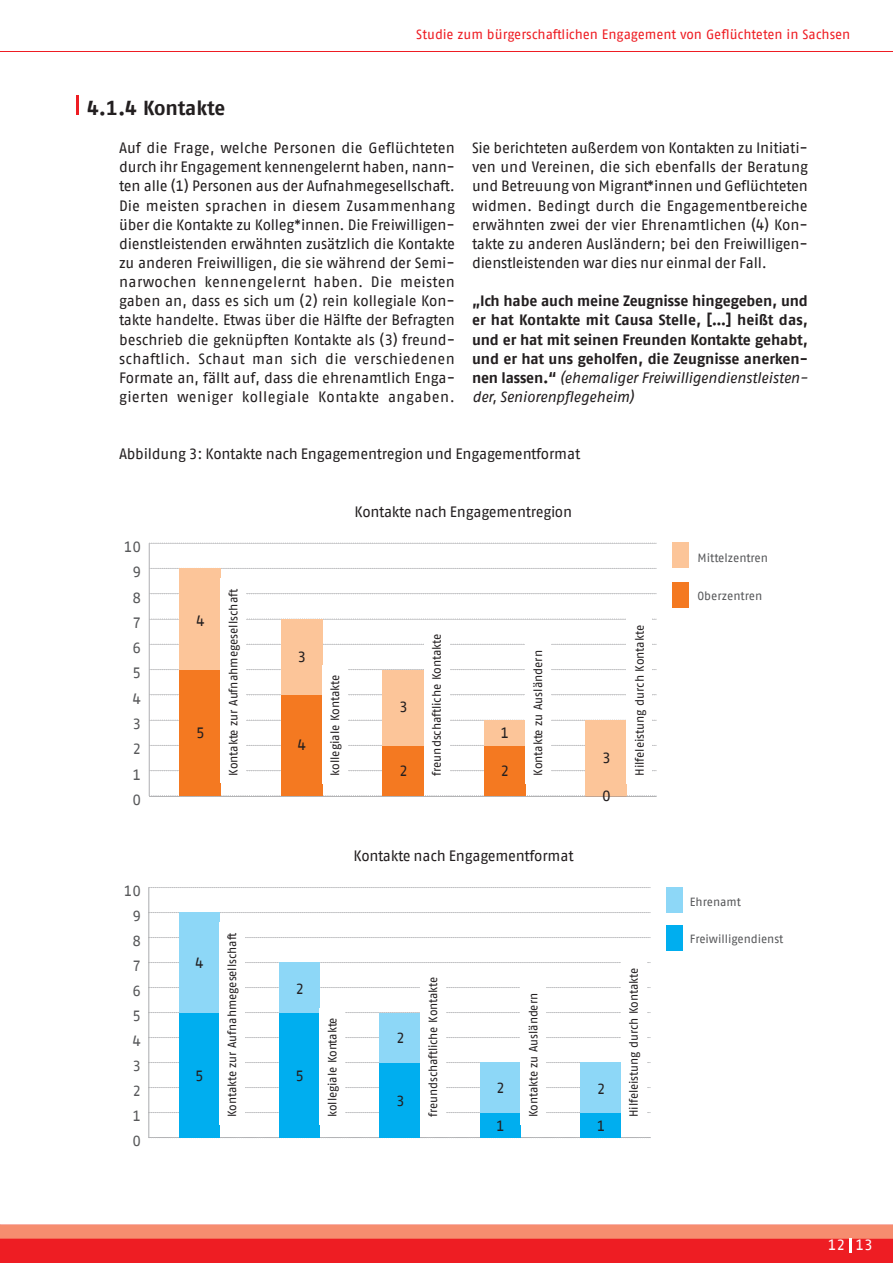
<style>
.page{position:relative;width:893px;height:1263px;background:#fff}
.page>*{position:absolute;margin:0;border:0;box-sizing:border-box;transform-origin:0 0}
.t1{font:700 20.25px "AWO Fago Office";letter-spacing:-.01em;color:#231f20}
.t2{font:15px/19.2px "AWO Fago Office";letter-spacing:-.01em;color:#231f20;text-align:justify}
.t3{font:700 15px/19.2px "AWO Fago Office";letter-spacing:-.005em;color:#231f20;text-align:justify}
.t4{font:15px "AWO Fago Office";color:#57585a}
.t5{font:15px "AWO Fago Office";color:#fff}
.t6{font:14.85px "AWO Fago Office";color:#57585a}
.t7{font:14.85px "AWO Fago Office";color:#231f20}
.t8{font:13.5px "AWO Fago Office";color:#ee1d23}
.t9{font:12px "AWO Fago Office";letter-spacing:-.005em;color:#231f20}
.t10{font:12px "AWO Fago Office";color:#57585a}
.t11{font:11.85px "AWO Fago Office";letter-spacing:-.005em;color:#231f20}
.t12{font:11.85px "AWO Fago Office";color:#57585a}
.s1{font-weight:400;font-style:italic}
</style>
<div class="page">
<hr style="left:0;top:51px;width:893px;height:1px;background:#ee1d23">
<svg style="left:77px;top:96px;width:2px;height:19px"></svg>
<hr style="left:149px;top:543px;width:1px;height:253px;background:#bcbdc0">
<svg style="left:151px;top:795px;width:506px;height:1px"></svg>
<svg style="left:150px;top:770px;width:507px;height:1px"></svg>
<svg style="left:150px;top:745px;width:507px;height:1px"></svg>
<svg style="left:150px;top:720px;width:507px;height:1px"></svg>
<svg style="left:150px;top:694px;width:507px;height:1px"></svg>
<svg style="left:150px;top:669px;width:507px;height:1px"></svg>
<svg style="left:150px;top:644px;width:507px;height:1px"></svg>
<svg style="left:151px;top:618px;width:504px;height:1px"></svg>
<svg style="left:150px;top:593px;width:507px;height:1px"></svg>
<svg style="left:150px;top:568px;width:507px;height:1px"></svg>
<svg style="left:150px;top:543px;width:507px;height:1px"></svg>
<div style="left:672px;top:582px;width:17px;height:26px;background:#f47921"></div>
<div style="left:484px;top:745px;width:41px;height:51px;background:#f47921"></div>
<div style="left:382px;top:745px;width:42px;height:51px;background:#f47921"></div>
<div style="left:281px;top:695px;width:41px;height:101px;background:#f47921"></div>
<div style="left:179px;top:669px;width:42px;height:127px;background:#f47921"></div>
<div style="left:672px;top:542px;width:17px;height:25px;background:#fcc599"></div>
<div style="left:585px;top:720px;width:42px;height:76px;background:#fcc599"></div>
<div style="left:484px;top:720px;width:41px;height:25px;background:#fcc599"></div>
<div style="left:382px;top:669px;width:42px;height:76px;background:#fcc599"></div>
<div style="left:281px;top:619px;width:41px;height:76px;background:#fcc599"></div>
<div style="left:179px;top:568px;width:42px;height:101px;background:#fcc599"></div>
<div style="left:220px;top:578px;width:26px;height:205px;background:#fff"></div>
<div style="left:322px;top:665px;width:26px;height:118px;background:#fff"></div>
<div style="left:424px;top:632px;width:25px;height:151px;background:#fff"></div>
<div style="left:525px;top:634px;width:26px;height:149px;background:#fff"></div>
<div style="left:627px;top:611px;width:25px;height:172px;background:#fff"></div>
<hr style="left:148px;top:887px;width:1px;height:250px;background:#bcbdc0">
<svg style="left:149px;top:1137px;width:502px;height:1px"></svg>
<svg style="left:149px;top:1112px;width:502px;height:1px"></svg>
<svg style="left:149px;top:1087px;width:502px;height:1px"></svg>
<svg style="left:149px;top:1062px;width:502px;height:1px"></svg>
<svg style="left:149px;top:1037px;width:502px;height:1px"></svg>
<svg style="left:149px;top:1012px;width:502px;height:1px"></svg>
<svg style="left:149px;top:987px;width:502px;height:1px"></svg>
<svg style="left:149px;top:962px;width:502px;height:1px"></svg>
<svg style="left:149px;top:937px;width:502px;height:1px"></svg>
<svg style="left:149px;top:912px;width:502px;height:1px"></svg>
<svg style="left:149px;top:887px;width:502px;height:1px"></svg>
<div style="left:666px;top:925px;width:17px;height:25px;background:#00aeef"></div>
<div style="left:580px;top:1112px;width:41px;height:25px;background:#00aeef"></div>
<div style="left:480px;top:1112px;width:40px;height:25px;background:#00aeef"></div>
<div style="left:379px;top:1062px;width:41px;height:75px;background:#00aeef"></div>
<div style="left:279px;top:1012px;width:41px;height:125px;background:#00aeef"></div>
<div style="left:179px;top:1012px;width:40px;height:125px;background:#00aeef"></div>
<div style="left:666px;top:887px;width:17px;height:25px;background:#8dd7f7"></div>
<div style="left:580px;top:1062px;width:41px;height:50px;background:#8dd7f7"></div>
<div style="left:480px;top:1062px;width:40px;height:50px;background:#8dd7f7"></div>
<div style="left:379px;top:1012px;width:41px;height:50px;background:#8dd7f7"></div>
<div style="left:279px;top:962px;width:41px;height:50px;background:#8dd7f7"></div>
<div style="left:179px;top:912px;width:40px;height:100px;background:#8dd7f7"></div>
<div style="left:219px;top:922px;width:26px;height:202px;background:#fff"></div>
<div style="left:320px;top:1008px;width:25px;height:116px;background:#fff"></div>
<div style="left:420px;top:975px;width:25px;height:149px;background:#fff"></div>
<div style="left:521px;top:977px;width:25px;height:147px;background:#fff"></div>
<div style="left:621px;top:954px;width:25px;height:170px;background:#fff"></div>
<div style="left:0;top:1225px;width:893px;height:38px;background:#ee1d23"></div>
<div style="left:0;top:1225px;width:893px;height:14px;background:#f68d6f"></div>
<svg style="left:849px;top:1239px;width:2px;height:14px"></svg>
<p class="t8" style="left:416px;top:27px;width:436px">Studie zum bürgerschaftlichen Engagement von Geflüchteten in Sachsen</p>
<h1 class="t1" style="left:87px;top:96px;width:140px">4.1.4 Kontakte</h1>
<p class="t2" style="left:119px;top:138px;width:338px">Auf die Frage, welche Personen die Geflüchteten durch ihr Engagement kennengelernt haben, nann&shy;ten alle (1) Personen aus der Aufnahmegesellschaft.<br>Die meisten sprachen in diesem Zusammenhang über die Kontakte zu Kolleg*innen. Die Freiwilligen&shy;dienstleistenden erwähnten zusätzlich die Kontakte zu anderen Freiwilligen, die sie während der Semi&shy;narwochen kennengelernt haben. Die meisten gaben an, dass es sich um (2) rein kollegiale Kon&shy;takte handelte. Etwas über die Hälfte der Befragten beschrieb die geknüpften Kontakte als (3) freund&shy;schaftlich. Schaut man sich die verschiedenen Formate an, fällt auf, dass die ehrenamtlich Enga&shy;gierten weniger kollegiale Kontakte angaben.</p>
<p class="t2" style="left:472px;top:138px;width:337px">Sie berichteten außerdem von Kontakten zu Initiati&shy;ven und Vereinen, die sich ebenfalls der Beratung und Betreuung von Migrant*innen und Geflüchteten widmen. Bedingt durch die Engagementbereiche erwähnten zwei der vier Ehrenamtlichen (4) Kon&shy;takte zu anderen Ausländern; bei den Freiwilligen&shy;dienstleistenden war dies nur einmal der Fall.</p>
<p class="t3" style="left:472px;top:291px;width:337px">„Ich habe auch meine Zeugnisse hingegeben, und er hat Kontakte mit Causa Stelle, […] heißt das, und er hat mit seinen Freunden Kontakte gehabt, und er hat uns geholfen, die Zeugnisse anerken&shy;nen lassen.“ <span class="s1">(ehemaliger Freiwilligendienstleisten&shy;der, Seniorenpflegeheim)</span></p>
<p class="t2" style="left:119px;top:444px;width:463px">Abbildung 3: Kontakte nach Engagementregion und Engagementformat</p>
<p class="t4" style="left:124px;top:538px;width:19px">10</p>
<p class="t4" style="left:133px;top:564px;width:10px">9</p>
<p class="t4" style="left:133px;top:589px;width:10px">8</p>
<p class="t4" style="left:133px;top:614px;width:10px">7</p>
<p class="t4" style="left:133px;top:639px;width:10px">6</p>
<p class="t4" style="left:133px;top:665px;width:10px">5</p>
<p class="t4" style="left:133px;top:690px;width:10px">4</p>
<p class="t4" style="left:133px;top:715px;width:10px">3</p>
<p class="t4" style="left:133px;top:741px;width:10px">2</p>
<p class="t4" style="left:133px;top:766px;width:10px">1</p>
<p class="t4" style="left:133px;top:791px;width:10px">0</p>
<p class="t6" style="left:124px;top:883px;width:19px">10</p>
<p class="t6" style="left:132px;top:908px;width:10px">9</p>
<p class="t6" style="left:132px;top:933px;width:10px">8</p>
<p class="t6" style="left:132px;top:958px;width:10px">7</p>
<p class="t6" style="left:132px;top:983px;width:10px">6</p>
<p class="t6" style="left:132px;top:1008px;width:10px">5</p>
<p class="t6" style="left:132px;top:1033px;width:10px">4</p>
<p class="t6" style="left:132px;top:1058px;width:10px">3</p>
<p class="t6" style="left:132px;top:1083px;width:10px">2</p>
<p class="t6" style="left:132px;top:1108px;width:10px">1</p>
<p class="t6" style="left:132px;top:1133px;width:10px">0</p>
<p class="t2" style="left:196px;top:610px;width:10px">4</p>
<p class="t2" style="left:196px;top:723px;width:9px">5</p>
<p class="t9" style="left:226px;top:776px;width:188px;rotate:-90deg">Kontakte zur Aufnahmegesellschaft</p>
<p class="t7" style="left:195px;top:954px;width:10px">4</p>
<p class="t7" style="left:195px;top:1067px;width:9px">5</p>
<p class="t11" style="left:225px;top:1117px;width:186px;rotate:-90deg">Kontakte zur Aufnahmegesellschaft</p>
<p class="t2" style="left:354px;top:502px;width:219px">Kontakte nach Engagementregion</p>
<p class="t2" style="left:298px;top:647px;width:9px">3</p>
<p class="t2" style="left:298px;top:735px;width:10px">4</p>
<p class="t9" style="left:328px;top:776px;width:103px;rotate:-90deg">kollegiale Kontakte</p>
<p class="t2" style="left:399px;top:697px;width:9px">3</p>
<p class="t2" style="left:399px;top:761px;width:9px">2</p>
<p class="t9" style="left:430px;top:776px;width:144px;rotate:-90deg">freundschaftliche Kontakte</p>
<p class="t2" style="left:500px;top:723px;width:9px">1</p>
<p class="t2" style="left:500px;top:761px;width:9px">2</p>
<p class="t9" style="left:531px;top:776px;width:127px;rotate:-90deg">Kontakte zu Ausländern</p>
<p class="t2" style="left:353px;top:846px;width:222px">Kontakte nach Engagementformat</p>
<p class="t2" style="left:602px;top:748px;width:9px">3</p>
<p class="t2" style="left:602px;top:786px;width:9px">0</p>
<p class="t9" style="left:633px;top:776px;width:152px;rotate:-90deg">Hilfeleistung durch Kontakte</p>
<p class="t7" style="left:296px;top:980px;width:9px">2</p>
<p class="t7" style="left:296px;top:1067px;width:9px">5</p>
<p class="t11" style="left:326px;top:1117px;width:101px;rotate:-90deg">kollegiale Kontakte</p>
<p class="t7" style="left:396px;top:1030px;width:9px">2</p>
<p class="t7" style="left:396px;top:1092px;width:9px">3</p>
<p class="t11" style="left:426px;top:1117px;width:142px;rotate:-90deg">freundschaftliche Kontakte</p>
<p class="t11" style="left:527px;top:1117px;width:126px;rotate:-90deg">Kontakte zu Ausländern</p>
<p class="t7" style="left:496px;top:1079px;width:9px">2</p>
<p class="t7" style="left:597px;top:1080px;width:9px">2</p>
<p class="t7" style="left:597px;top:1117px;width:9px">1</p>
<p class="t7" style="left:496px;top:1117px;width:9px">1</p>
<p class="t11" style="left:627px;top:1117px;width:151px;rotate:-90deg">Hilfeleistung durch Kontakte</p>
<p class="t10" style="left:697px;top:551px;width:72px">Mittelzentren</p>
<p class="t10" style="left:697px;top:589px;width:66px">Oberzentren</p>
<p class="t12" style="left:690px;top:895px;width:52px">Ehrenamt</p>
<p class="t12" style="left:690px;top:932px;width:95px">Freiwilligendienst</p>
<p class="t5" style="left:828px;top:1236px;width:47px">12 13</p>
</div>
